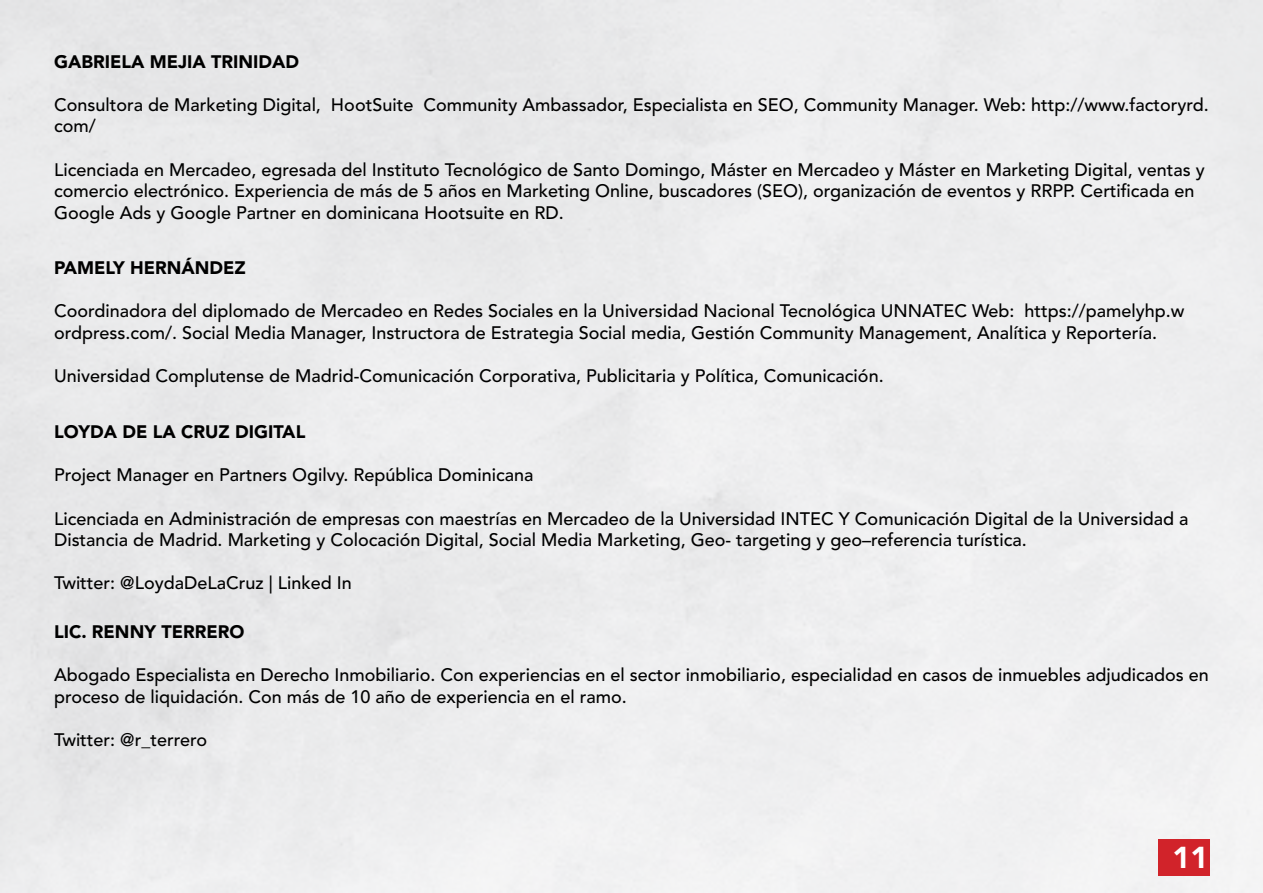
<style>
.page{position:relative;width:1263px;height:893px;background:#ecedee}
.page>*{position:absolute;margin:0;border:0;box-sizing:border-box;transform-origin:0 0}
.t1{font:900 30px "Avenir LT Std";color:#fff}
.t2{font:500 18px/21.6px "Avenir LT Std";color:#000}
.t3{font:900 18px "Avenir LT Std";color:#000}
</style>
<div class="page">
<div style="left:1159px;top:839px;width:51px;height:37px;background:#d1232a"></div>
<p class="t3" style="left:54px;top:50px;width:246px">GABRIELA MEJIA TRINIDAD</p>
<p class="t2" style="left:54px;top:94px;width:1156px">Consultora de Marketing Digital, HootSuite Community Ambassador, Especialista en SEO, Community Manager. Web: http://www.factoryrd. com/</p>
<p class="t2" style="left:54px;top:159px;width:1152px">Licenciada en Mercadeo, egresada del Instituto Tecnológico de Santo Domingo, Máster en Mercadeo y Máster en Marketing Digital, ventas y comercio electrónico. Experiencia de más de 5 años en Marketing Online, buscadores (SEO), organización de eventos y RRPP. Certificada en<br>Google Ads y Google Partner en dominicana Hootsuite en RD.</p>
<p class="t3" style="left:54px;top:257px;width:193px">PAMELY HERNÁNDEZ</p>
<p class="t2" style="left:54px;top:301px;width:1132px">Coordinadora del diplomado de Mercadeo en Redes Sociales en la Universidad Nacional Tecnológica UNNATEC Web: https://pamelyhp.w ordpress.com/. Social Media Manager, Instructora de Estrategia Social media, Gestión Community Management, Analítica y Reportería.</p>
<p class="t2" style="left:54px;top:366px;width:831px">Universidad Complutense de Madrid-Comunicación Corporativa, Publicitaria y Política, Comunicación.</p>
<p class="t3" style="left:54px;top:421px;width:253px">LOYDA DE LA CRUZ DIGITAL</p>
<p class="t2" style="left:54px;top:465px;width:481px">Project Manager en Partners Ogilvy. República Dominicana</p>
<p class="t2" style="left:54px;top:508px;width:1136px">Licenciada en Administración de empresas con maestrías en Mercadeo de la Universidad INTEC Y Comunicación Digital de la Universidad a<br>Distancia de Madrid. Marketing y Colocación Digital, Social Media Marketing, Geo- targeting y geo–referencia turística.</p>
<p class="t2" style="left:54px;top:573px;width:299px">Twitter: @LoydaDeLaCruz | Linked In</p>
<p class="t3" style="left:54px;top:621px;width:192px">LIC. RENNY TERRERO</p>
<p class="t2" style="left:54px;top:665px;width:1156px">Abogado Especialista en Derecho Inmobiliario. Con experiencias en el sector inmobiliario, especialidad en casos de inmuebles adjudicados en proceso de liquidación. Con más de 10 año de experiencia en el ramo.</p>
<p class="t2" style="left:54px;top:729px;width:155px">Twitter: @r_terrero</p>
<h1 class="t1" style="left:1172px;top:839px;width:37px">11</h1>
</div>
